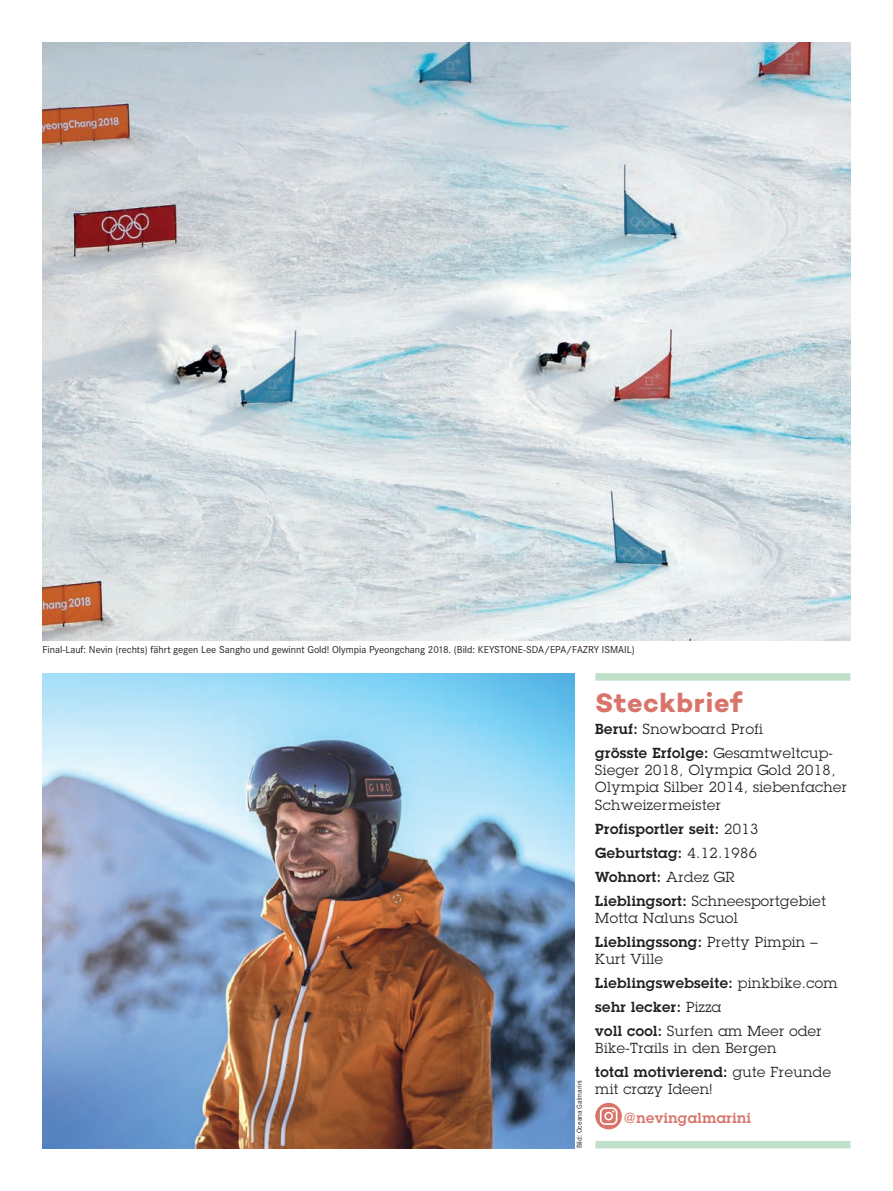
<style>
.page{position:relative;width:893px;height:1191px;background:#fff}
.page>*{position:absolute;margin:0;border:0;box-sizing:border-box;transform-origin:0 0}
.t1{font:700 27px "Campton";letter-spacing:.025em;color:#d9746a}
.t2{font:14.25px/24px "Lubalin Graph";letter-spacing:.03em;color:#231f20}
.t3{font:600 14.25px/24px "Lubalin Graph";letter-spacing:.03em;color:#231f20}
.t4{font:600 14.25px "Lubalin Graph";letter-spacing:.03em;color:#d9746a}
.t5{font:10.5px "Corporate S";color:#231f20}
.t6{font:7.5px "Corporate S";color:#231f20}
.s1{font-weight:600}
.s2{font-weight:400}
</style>
<div class="page">
<img style="left:43px;top:43px;width:807px;height:597px">
<div style="left:595px;top:673px;width:255px;height:7px;background:#bfe1c9"></div>
<svg style="left:595px;top:1102px;width:27px;height:27px"></svg>
<div style="left:595px;top:1141px;width:255px;height:7px;background:#bfe1c9"></div>
<img style="left:43px;top:673px;width:531px;height:475px">
<p class="t5" style="left:43px;top:643px;width:594px">Final-Lauf: Nevin (rechts) fährt gegen Lee Sangho und gewinnt Gold! Olympia Pyeongchang 2018. (Bild: KEYSTONE-SDA/EPA/FAZRY ISMAIL)</p>
<p class="t6" style="left:575px;top:1148px;width:70px;rotate:-90deg">Bild: Oceana Galmarini</p>
<h1 class="t1" style="left:595px;top:685px;width:149px">Steckbrief</h1>
<p class="t2" style="left:595px;top:717px;width:239px"><span class="s1">Beruf:</span> Snowboard Profi<br><span class="s1">grösste Erfolge:</span> Gesamtweltcup-</p>
<p class="t2" style="left:595px;top:761px;width:253px;line-height:17.1px">Sieger 2018, Olympia Gold 2018,<br>Olympia Silber 2014, siebenfacher<br>Schweizermeister</p>
<p class="t3" style="left:595px;top:816px;width:232px">Profisportler seit: <span class="s2">2013<br></span>Geburtstag: <span class="s2">4.12.1986<br></span>Wohnort: <span class="s2">Ardez GR<br></span>Lieblingsort: <span class="s2">Schneesportgebiet</span></p>
<p class="t2" style="left:595px;top:905px;width:224px">Motta Naluns Scuol<br><span class="s1">Lieblingssong:</span> Pretty Pimpin –</p>
<p class="t2" style="left:595px;top:946px;width:244px">Kurt Ville<br><span class="s1">Lieblingswebseite:</span> pinkbike.com <span class="s1">sehr lecker:</span> Pizza<br><span class="s1">voll cool:</span> Surfen am Meer oder</p>
<p class="t2" style="left:595px;top:1035px;width:237px">Bike-Trails in den Bergen<br><span class="s1">total motivierend:</span> gute Freunde</p>
<p class="t2" style="left:595px;top:1076px;width:118px">mit crazy Ideen!</p>
<p class="t4" style="left:623px;top:1108px;width:129px">@nevingalmarini</p>
</div>
